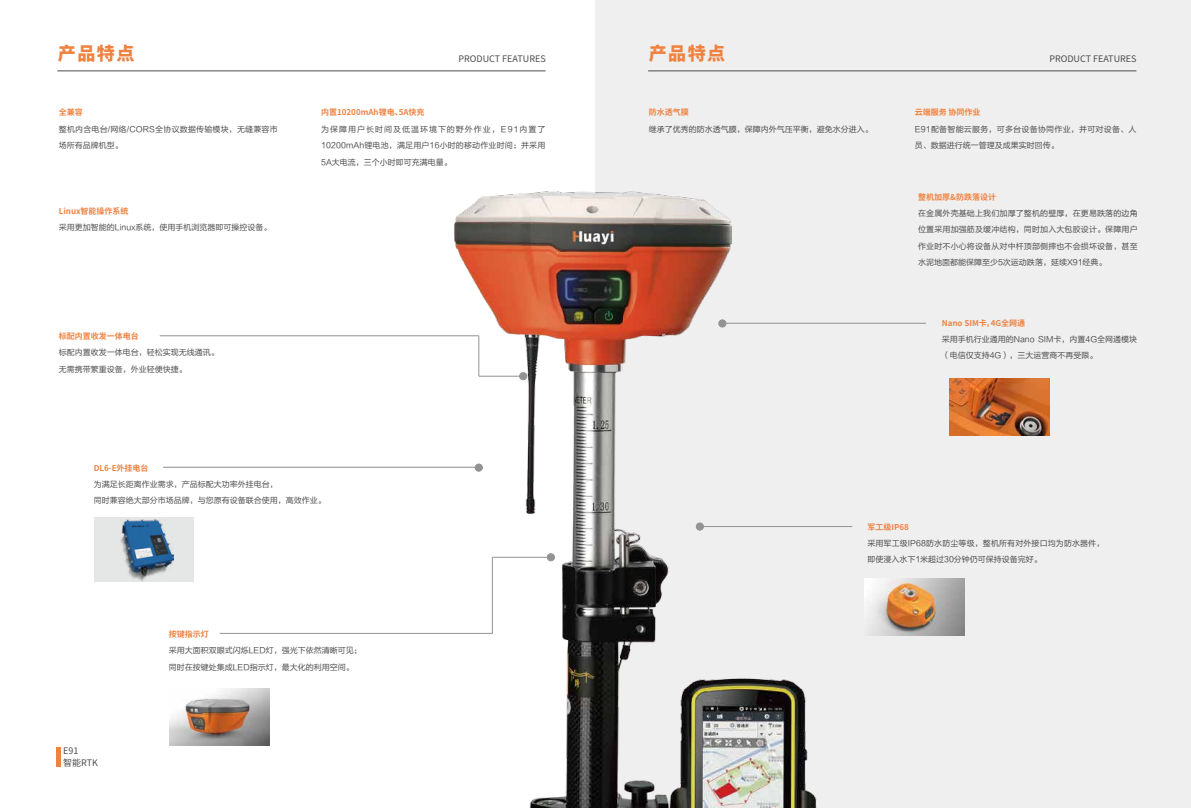
<style>
.page{position:relative;width:1191px;height:808px;background:#fff}
.page>*{position:absolute;margin:0;border:0;box-sizing:border-box;transform-origin:0 0}
.t1{font:900 18px "Noto Sans Hans";letter-spacing:.08em;color:#ef8240}
.t2{font:9px/12.4px "Noto Sans Hans";color:#4c4c4c}
.t3{font:8px/16.4px "FZLTHJW GB1 0";color:#4c4c4c}
.t4{font:700 8px "Source Han Sans CN";color:#ef8240}
.t5{font:8px/16.4px "FZLTHJW GB1 0";letter-spacing:.03em;color:#4c4c4c}
.t6{font:8px/16.4px "FZLTHJW GB1 0";letter-spacing:.02em;color:#4c4c4c}
</style>
<div class="page">
<div style="left:595px;top:0;width:595px;height:808px;background:#efefef"></div>
<img style="left:433px;top:225px;width:434px;height:583px">
<img style="left:523px;top:372px;width:18px;height:146px">
<hr style="left:57px;top:71px;width:488px;height:1px;background:#4c4c4c">
<hr style="left:648px;top:71px;width:488px;height:1px;background:#4c4c4c">
<hr style="left:56px;top:747px;width:4px;height:19px;background:#ef8240">
<hr style="left:163px;top:467px;width:316px;height:1px;background:#939393">
<hr style="left:698px;top:526px;width:154px;height:1px;background:#939393">
<hr style="left:722px;top:323px;width:204px;height:1px;background:#939393">
<div style="left:475px;top:464px;width:7px;height:7px;background:#939393;border-radius:50%"></div>
<div style="left:475px;top:463px;width:8px;height:9px;border:1px solid #939393;border-radius:50%"></div>
<div style="left:696px;top:523px;width:7px;height:7px;background:#939393;border-radius:50%"></div>
<div style="left:696px;top:522px;width:8px;height:9px;border:1px solid #939393;border-radius:50%"></div>
<hr style="left:220px;top:633px;width:272px;height:1px;background:#939393">
<hr style="left:492px;top:557px;width:1px;height:76px;background:#939393">
<hr style="left:492px;top:557px;width:59px;height:1px;background:#939393">
<div style="left:547px;top:554px;width:7px;height:7px;background:#939393;border-radius:50%"></div>
<div style="left:547px;top:553px;width:8px;height:8px;border:1px solid #939393;border-radius:50%"></div>
<hr style="left:160px;top:335px;width:319px;height:1px;background:#939393">
<hr style="left:478px;top:336px;width:1px;height:40px;background:#939393">
<hr style="left:479px;top:376px;width:44px;height:1px;background:#939393">
<div style="left:519px;top:373px;width:8px;height:7px;background:#939393;border-radius:50%"></div>
<div style="left:519px;top:372px;width:8px;height:8px;border:1px solid #939393;border-radius:50%"></div>
<div style="left:94px;top:517px;width:100px;height:64px;background:#e5e6e6"></div>
<img style="left:120px;top:520px;width:53px;height:62px">
<img style="left:949px;top:378px;width:100px;height:57px">
<img style="left:170px;top:689px;width:100px;height:57px">
<img style="left:864px;top:578px;width:100px;height:57px">
<img style="left:454px;top:191px;width:277px;height:181px">
<h1 class="t1" style="left:58px;top:43px;width:78px">产品特点</h1>
<p class="t2" style="left:458px;top:53px;width:89px">PRODUCT FEATURES</p>
<h1 class="t1" style="left:649px;top:43px;width:78px">产品特点</h1>
<p class="t2" style="left:1049px;top:53px;width:89px">PRODUCT FEATURES</p>
<p class="t4" style="left:59px;top:108px;width:25px">全兼容</p>
<p class="t6" style="left:59px;top:121px;width:220px">整机内含电台/网络/CORS全协议数据传输模块，无缝兼容市场所有品牌机型。</p>
<p class="t4" style="left:59px;top:206px;width:71px">Linux智能操作系统</p>
<p class="t3" style="left:59px;top:219px;width:214px">采用更加智能的Linux系统，使用手机浏览器即可操控设备。</p>
<p class="t4" style="left:59px;top:331px;width:81px">标配内置收发一体电台</p>
<p class="t3" style="left:59px;top:344px;width:161px">标配内置收发一体电台，轻松实现无线通讯。无需携带繁重设备，外业轻便快捷。</p>
<p class="t4" style="left:321px;top:108px;width:105px">内置10200mAh锂电、5A快充</p>
<p class="t3" style="left:321px;top:121px;width:226px;text-align:justify">为保障用户长时间及低温环境下的野外作业，E91内置了10200mAh锂电池，满足用户16小时的移动作业时间；并采用5A大电流，三个小时即可充满电量。</p>
<p class="t4" style="left:94px;top:463px;width:56px">DL6-E外挂电台</p>
<p class="t3" style="left:94px;top:476px;width:233px">为满足长距离作业需求，产品标配大功率外挂电台，<br>同时兼容绝大部分市场品牌，与您原有设备联合使用，高效作业。</p>
<p class="t2" style="left:63px;top:744px;width:36px">E91<br>智能RTK</p>
<p class="t4" style="left:169px;top:629px;width:41px">按键指示灯</p>
<p class="t3" style="left:169px;top:642px;width:194px">采用大面积双眼式闪烁LED灯，强光下依然清晰可见；同时在按键处集成LED指示灯，最大化的利用空间。</p>
<p class="t4" style="left:649px;top:108px;width:41px">防水透气膜</p>
<p class="t3" style="left:649px;top:121px;width:225px">继承了优秀的防水透气膜，保障内外气压平衡，避免水分进入。</p>
<p class="t4" style="left:915px;top:108px;width:67px">云端服务 协同作业</p>
<p class="t5" style="left:915px;top:121px;width:223px">E91配备智能云服务，可多台设备协同作业，并可对设备、人员、数据进行统一管理及成果实时回传。</p>
<p class="t4" style="left:918px;top:192px;width:79px">整机加厚&amp;防跌落设计</p>
<p class="t3" style="left:918px;top:205px;width:221px;text-align:justify">在金属外壳基础上我们加厚了整机的壁厚，在更易跌落的边角位置采用加强筋及缓冲结构，同时加入大包胶设计。保障用户作业时不小心将设备从对中杆顶部侧摔也不会损坏设备，甚至水泥地面都能保障至少5次运动跌落，延续X91经典。</p>
<p class="t4" style="left:941px;top:318px;width:85px">Nano SIM卡，4G全网通</p>
<p class="t3" style="left:941px;top:331px;width:197px">采用手机行业通用的Nano SIM卡，内置4G全网通模块（电信仅支持4G），三大运营商不再受限。</p>
<p class="t4" style="left:867px;top:522px;width:43px">军工级IP68</p>
<p class="t3" style="left:867px;top:535px;width:238px">采用军工级IP68防水防尘等级，整机所有对外接口均为防水器件，即使浸入水下1米超过30分钟仍可保持设备完好。</p>
</div>
